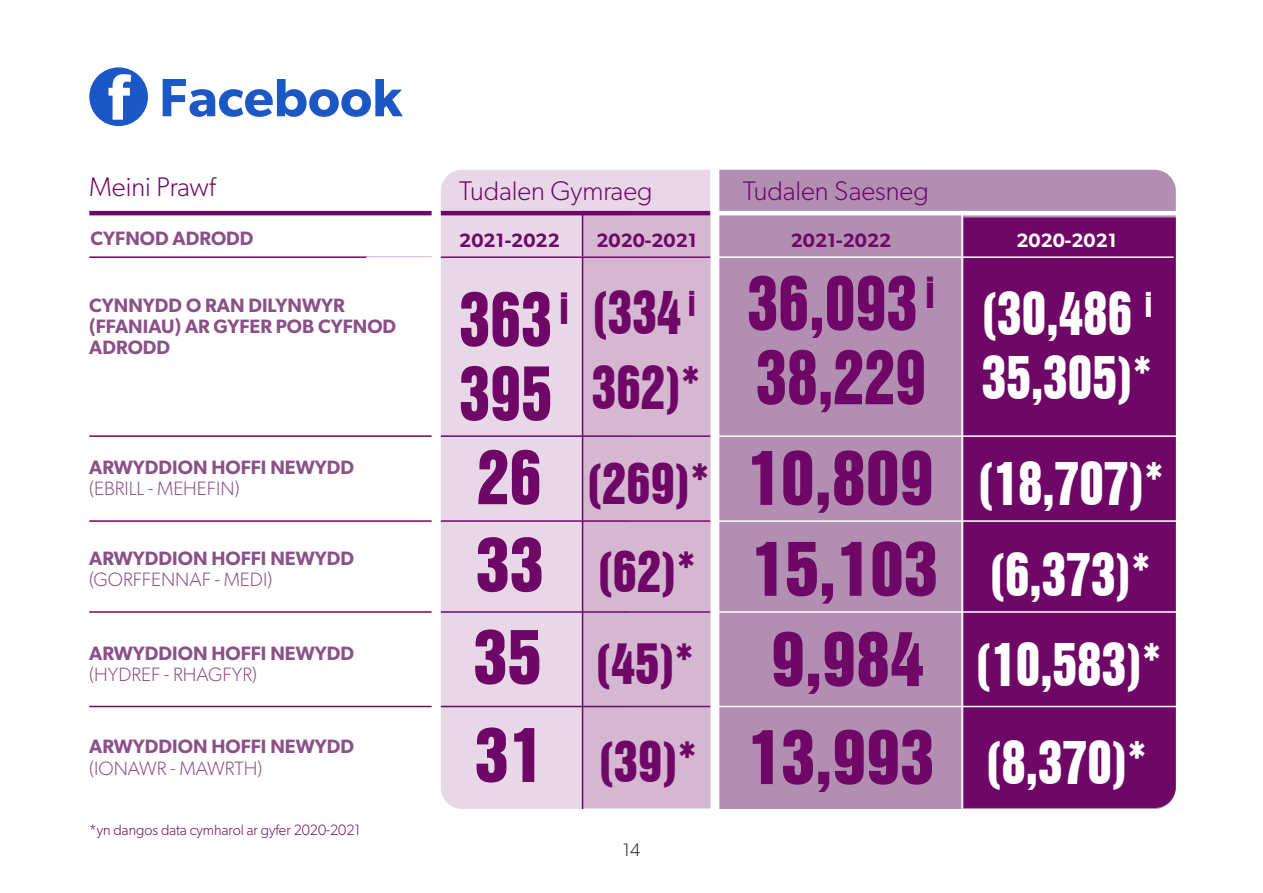
<style>
.page{position:relative;width:1263px;height:893px;background:#fff}
.page>*{position:absolute;margin:0;border:0;box-sizing:border-box;transform-origin:0 0}
.t1{font:67.95px/74.2px "Swiss 921 BT Regular A";color:#6f0766;scale:.91 1}
.t2{font:600 64.8px "Gibson";color:#fff}
.t3{font:54px/64.5px "Swiss 921 BT Regular A";color:#fff;scale:.91 1}
.t4{font:54px/74.2px "Swiss 921 BT Regular A";color:#6f0766;scale:.91 1}
.t5{font:600 54px "Gibson";color:#1c57c6}
.t6{font:51px "Swiss 921 BT Regular A";color:#6f0766;scale:.95 1}
.t7{font:300 27px "Gibson";color:#6f0766}
.t8{font:600 19.35px/21.1px "Gibson";color:#8c5089}
.t9{font:300 19.35px "Gibson";color:#8c5089}
.t10{font:600 19.35px "Gibson";color:#6f0766}
.t11{font:600 19.35px "Gibson";color:#fff}
.t12{font:300 18px "Gibson";color:#231f20}
.t13{font:300 15px "Gibson";color:#6f0766}
.s1{font-size:67.95px}
.s2{font-size:67.95px;color:#6f0766}
</style>
<div class="page">
<div style="left:89px;top:67px;width:59px;height:59px;background:#1c57c6;border-radius:50%"></div>
<div style="left:441px;top:170px;width:269px;height:639px;background:#e8d8e7"></div>
<div style="left:719px;top:170px;width:457px;height:639px;background:#b38eb3"></div>
<div style="left:963px;top:218px;width:213px;height:590px;background:#6f0766"></div>
<hr style="left:89px;top:211px;width:343px;height:4px;background:#6f0766">
<hr style="left:89px;top:435px;width:343px;height:2px;background:#6f0766">
<hr style="left:582px;top:213px;width:1px;height:596px;background:#6f0766">
<hr style="left:961px;top:213px;width:2px;height:596px;background:#fff">
<hr style="left:89px;top:520px;width:343px;height:2px;background:#6f0766">
<hr style="left:89px;top:611px;width:343px;height:2px;background:#6f0766">
<hr style="left:89px;top:706px;width:343px;height:1px;background:#6f0766">
<hr style="left:628px;top:211px;width:551px;height:4px;background:#fff">
<hr style="left:628px;top:435px;width:551px;height:2px;background:#fff">
<hr style="left:628px;top:520px;width:551px;height:2px;background:#fff">
<hr style="left:628px;top:611px;width:551px;height:2px;background:#fff">
<hr style="left:628px;top:706px;width:551px;height:1px;background:#fff">
<hr style="left:441px;top:211px;width:269px;height:4px;background:#6f0766">
<hr style="left:441px;top:435px;width:269px;height:2px;background:#6f0766">
<hr style="left:441px;top:520px;width:269px;height:2px;background:#6f0766">
<hr style="left:441px;top:611px;width:269px;height:2px;background:#6f0766">
<hr style="left:441px;top:706px;width:269px;height:1px;background:#6f0766">
<hr style="left:89px;top:256px;width:343px;height:2px;background:#6f0766">
<hr style="left:366px;top:256px;width:808px;height:2px;background:#fff">
<hr style="left:441px;top:256px;width:269px;height:2px;background:#6f0766">
<div style="left:582px;top:213px;width:128px;height:595px;background:linear-gradient(to right,#d4b5d1,#d4b5d1)"></div>
<p class="t2" style="left:108px;top:59px;width:23px">f</p>
<p class="t5" style="left:159px;top:65px;width:244px">Facebook</p>
<p class="t7" style="left:89px;top:170px;width:128px">Meini Prawf</p>
<p class="t7" style="left:459px;top:174px;width:195px">Tudalen Gymraeg</p>
<p class="t7" style="left:743px;top:174px;width:187px">Tudalen Saesneg</p>
<p class="t8" style="left:91px;top:227px;width:164px">CYFNOD ADRODD</p>
<p class="t10" style="left:459px;top:229px;width:102px">2021-2022</p>
<p class="t10" style="left:596px;top:229px;width:102px">2020-2021</p>
<p class="t10" style="left:791px;top:229px;width:102px">2021-2022</p>
<p class="t11" style="left:1016px;top:229px;width:102px">2020-2021</p>
<p class="t1" style="left:747px;top:265px;width:208px">36,093 <sup>i<br></sup>38,229</p>
<p class="t1" style="left:459px;top:281px;width:122px">363 <sup>i<br></sup>395</p>
<p class="t4" style="left:592px;top:275px;width:120px">(334 <sup>i<br></sup>362)*</p>
<p class="t3" style="left:981px;top:281px;width:189px">(30,486 <sup>i<br></sup>35,305)*</p>
<p class="t8" style="left:89px;top:294px;width:257px">CYNNYDD O RAN DILYNWYR</p>
<p class="t8" style="left:89px;top:315px;width:308px">(FFANIAU) AR GYFER POB CYFNOD<br>ADRODD</p>
<p class="t8" style="left:89px;top:456px;width:266px">ARWYDDION HOFFI NEWYDD</p>
<p class="t9" style="left:89px;top:477px;width:152px">(EBRILL - MEHEFIN)</p>
<p class="t8" style="left:89px;top:547px;width:266px">ARWYDDION HOFFI NEWYDD</p>
<p class="t9" style="left:89px;top:568px;width:184px">(GORFFENNAF - MEDI)</p>
<p class="t8" style="left:89px;top:642px;width:266px">ARWYDDION HOFFI NEWYDD</p>
<p class="t9" style="left:89px;top:662px;width:169px">(HYDREF - RHAGFYR)</p>
<p class="t8" style="left:89px;top:736px;width:266px">ARWYDDION HOFFI NEWYDD</p>
<p class="t9" style="left:89px;top:756px;width:174px">(IONAWR - MAWRTH)</p>
<p class="t13" style="left:89px;top:820px;width:273px">*yn dangos data cymharol ar gyfer 2020-2021</p>
<p class="t6" style="left:477px;top:451px;width:245px"><span class="s1">26</span> (269)*</p>
<p class="t6" style="left:476px;top:538px;width:232px"><span class="s1">33</span> (62)*</p>
<p class="t6" style="left:473px;top:631px;width:233px"><span class="s1">35</span> (45)*</p>
<p class="t6" style="left:475px;top:728px;width:235px"><span class="s1">31</span> (39)*</p>
<p class="t12" style="left:623px;top:838px;width:19px">14</p>
<p class="t3" style="left:747px;top:451px;width:459px"><span class="s2">10,809</span> (18,707)*</p>
<p class="t3" style="left:751px;top:542px;width:440px"><span class="s2">15,103</span> (6,373)*</p>
<p class="t3" style="left:771px;top:632px;width:430px"><span class="s2">9,984</span> (10,583)*</p>
<p class="t3" style="left:747px;top:730px;width:440px"><span class="s2">13,993</span> (8,370)*</p>
</div>
